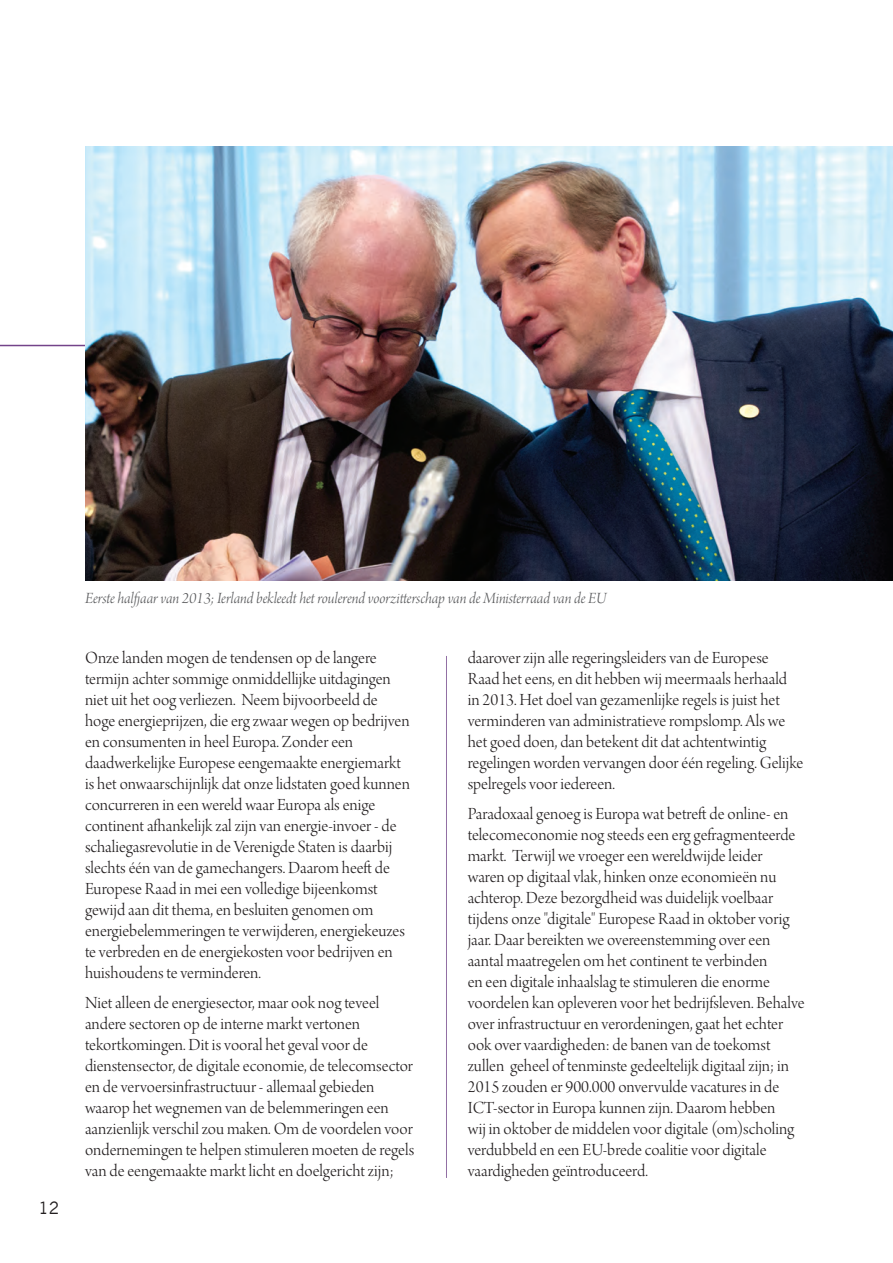
<style>
.page{position:relative;width:893px;height:1263px;background:#fff}
.page>*{position:absolute;margin:0;border:0;box-sizing:border-box;transform-origin:0 0}
.t1{font:18px/21px "Arno Pro Light Display";color:#231f20}
.t2{font:16.5px "Arno Pro Light Italic Display";letter-spacing:-.005em;color:#57585a}
.t3{font:16.5px "News Gothic";color:#231f20}
</style>
<div class="page">
<hr style="left:0;top:345px;width:893px;height:1px;background:#734389">
<hr style="left:446px;top:656px;width:1px;height:522px;background:#9270a4">
<img style="left:85px;top:147px;width:808px;height:433px">
<p class="t3" style="left:39px;top:1198px;width:22px">12</p>
<p class="t2" style="left:85px;top:589px;width:523px">Eerste halfjaar van 2013; Ierland bekleedt het roulerend voorzitterschap van de Ministerraad van de EU</p>
<p class="t1" style="left:85px;top:648px;width:326px">Onze landen mogen de tendensen op de langere termijn achter sommige onmiddellijke uitdagingen niet uit het oog verliezen. Neem bijvoorbeeld de hoge energieprijzen, die erg zwaar wegen op bedrijven en consumenten in heel Europa. Zonder een daadwerkelijke Europese eengemaakte energiemarkt is het onwaarschijnlijk dat onze lidstaten goed kunnen concurreren in een wereld waar Europa als enige continent afhankelijk zal zijn van energie-invoer - de schaliegasrevolutie in de Verenigde Staten is daarbij slechts één van de gamechangers. Daarom heeft de Europese Raad in mei een volledige bijeenkomst gewijd aan dit thema, en besluiten genomen om energiebelemmeringen te verwijderen, energiekeuzes te verbreden en de energiekosten voor bedrijven en huishoudens te verminderen.</p>
<p class="t1" style="left:85px;top:993px;width:331px">Niet alleen de energiesector, maar ook nog teveel andere sectoren op de interne markt vertonen tekortkomingen. Dit is vooral het geval voor de dienstensector, de digitale economie, de telecomsector en de vervoersinfrastructuur - allemaal gebieden waarop het wegnemen van de belemmeringen een aanzienlijk verschil zou maken. Om de voordelen voor ondernemingen te helpen stimuleren moeten de regels van de eengemaakte markt licht en doelgericht zijn;</p>
<p class="t1" style="left:468px;top:648px;width:337px">daarover zijn alle regeringsleiders van de Europese Raad het eens, en dit hebben wij meermaals herhaald in 2013. Het doel van gezamenlijke regels is juist het verminderen van administratieve rompslomp. Als we het goed doen, dan betekent dit dat achtentwintig regelingen worden vervangen door één regeling. Gelijke spelregels voor iedereen.</p>
<p class="t1" style="left:468px;top:804px;width:338px">Paradoxaal genoeg is Europa wat betreft de online- en telecomeconomie nog steeds een erg gefragmenteerde markt. Terwijl we vroeger een wereldwijde leider<br>waren op digitaal vlak, hinken onze economieën nu achterop. Deze bezorgdheid was duidelijk voelbaar tijdens onze "digitale" Europese Raad in oktober vorig jaar. Daar bereikten we overeenstemming over een aantal maatregelen om het continent te verbinden<br>en een digitale inhaalslag te stimuleren die enorme voordelen kan opleveren voor het bedrijfsleven. Behalve over infrastructuur en verordeningen, gaat het echter ook over vaardigheden: de banen van de toekomst zullen geheel of tenminste gedeeltelijk digitaal zijn; in 2015 zouden er 900.000 onvervulde vacatures in de ICT-sector in Europa kunnen zijn. Daarom hebben<br>wij in oktober de middelen voor digitale (om)scholing verdubbeld en een EU-brede coalitie voor digitale vaardigheden geïntroduceerd.</p>
</div>
